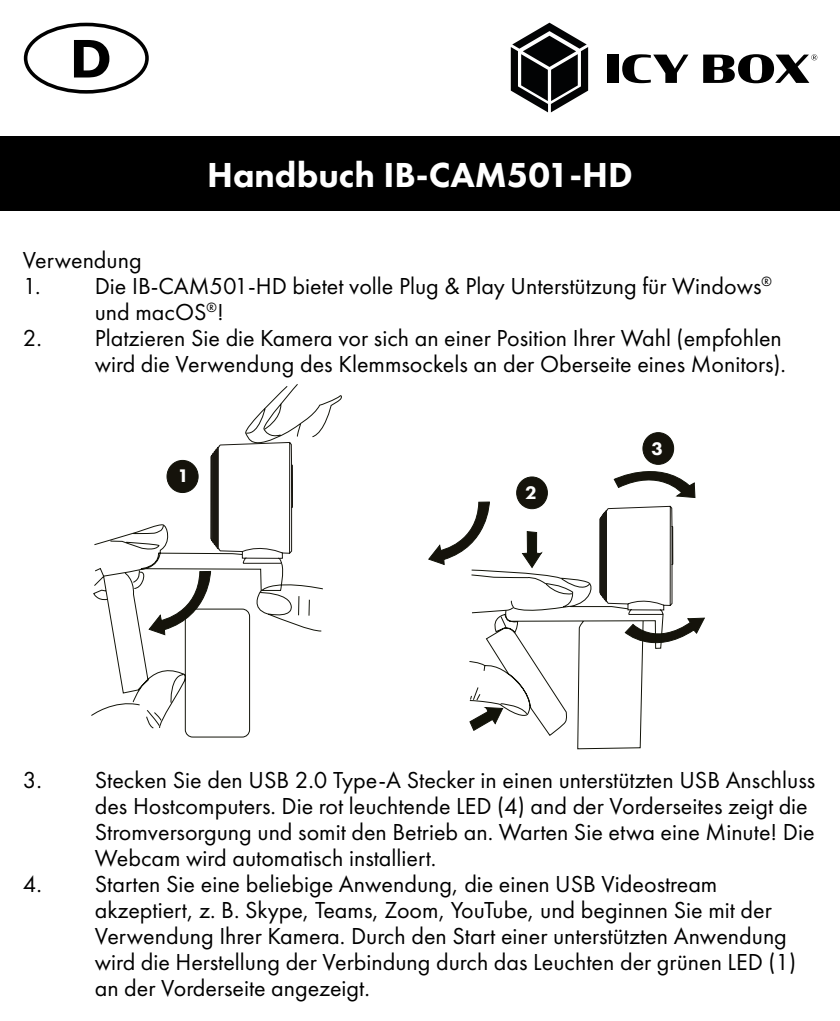
<style>
.page{position:relative;width:840px;height:1021px;background:#fff}
.page>*{position:absolute;margin:0;border:0;box-sizing:border-box;transform-origin:0 0}
.t1{font:800 36px "Futura PT";color:#fff}
.t2{font:24px/26px "Futura PT";color:#000}
.t3{font:800 18.8px "Futura PT";color:#fff;scale:1.04 1}
</style>
<div class="page">
<div style="left:606px;top:55px;width:12px;height:28px;background:#000"></div>
<svg style="left:622px;top:54px;width:66px;height:29px"></svg>
<svg style="left:703px;top:54px;width:113px;height:29px"></svg>
<svg style="left:510px;top:23px;width:77px;height:89px"></svg>
<div style="left:24px;top:23px;width:125px;height:71px;border:4px solid #000;border-radius:50%"></div>
<svg style="left:74px;top:40px;width:35px;height:37px"></svg>
<div style="left:0;top:136px;width:839px;height:74px;background:#000"></div>
<svg style="left:91px;top:528px;width:160px;height:210px"></svg>
<svg style="left:613px;top:458px;width:82px;height:40px"></svg>
<svg style="left:469px;top:569px;width:174px;height:180px"></svg>
<svg style="left:469px;top:706px;width:35px;height:25px"></svg>
<svg style="left:521px;top:531px;width:22px;height:38px"></svg>
<svg style="left:428px;top:501px;width:62px;height:64px"></svg>
<div style="left:516px;top:477px;width:31px;height:31px;background:#15130b;border-radius:50%"></div>
<div style="left:516px;top:476px;width:31px;height:33px;border:1px solid #121309;border-radius:50%"></div>
<div style="left:642px;top:432px;width:31px;height:32px;background:#15130b;border-radius:50%"></div>
<div style="left:642px;top:432px;width:31px;height:33px;border:1px solid #121309;border-radius:50%"></div>
<svg style="left:147px;top:384px;width:195px;height:252px"></svg>
<svg style="left:598px;top:505px;width:107px;height:152px"></svg>
<h1 class="t1" style="left:207px;top:152px;width:427px">Handbuch IB-CAM501-HD</h1>
<p class="t2" style="left:23px;top:247px;width:120px">Verwendung</p>
<p class="t2" style="left:95px;top:273px;width:678px;text-indent:-72px">1. Die IB-CAM501-HD bietet volle Plug &amp; Play Unterstützung für Windows<sup>® </sup>und macOS<sup>®</sup>!</p>
<p class="t2" style="left:23px;top:325px;width:764px;text-align:right">2. Platzieren Sie die Kamera vor sich an einer Position Ihrer Wahl (empfohlen wird die Verwendung des Klemmsockels an der Oberseite eines Monitors).</p>
<p class="t3" style="left:177px;top:463px;width:13px">1</p>
<p class="t3" style="left:525px;top:481px;width:13px">2</p>
<p class="t3" style="left:651px;top:437px;width:13px">3</p>
<p class="t2" style="left:95px;top:767px;width:721px;text-indent:-72px">3. Stecken Sie den USB 2.0 Type-A Stecker in einen unterstützten USB Anschluss des Hostcomputers. Die rot leuchtende LED (4) and der Vorderseites zeigt die Stromversorgung und somit den Betrieb an. Warten Sie etwa eine Minute! Die Webcam wird automatisch installiert.</p>
<p class="t2" style="left:95px;top:871px;width:702px;text-indent:-72px">4. Starten Sie eine beliebige Anwendung, die einen USB Videostream akzeptiert, z. B. Skype, Teams, Zoom, YouTube, und beginnen Sie mit der Verwendung Ihrer Kamera. Durch den Start einer unterstützten Anwendung wird die Herstellung der Verbindung durch das Leuchten der grünen LED (1) an der Vorderseite angezeigt.</p>
</div>
